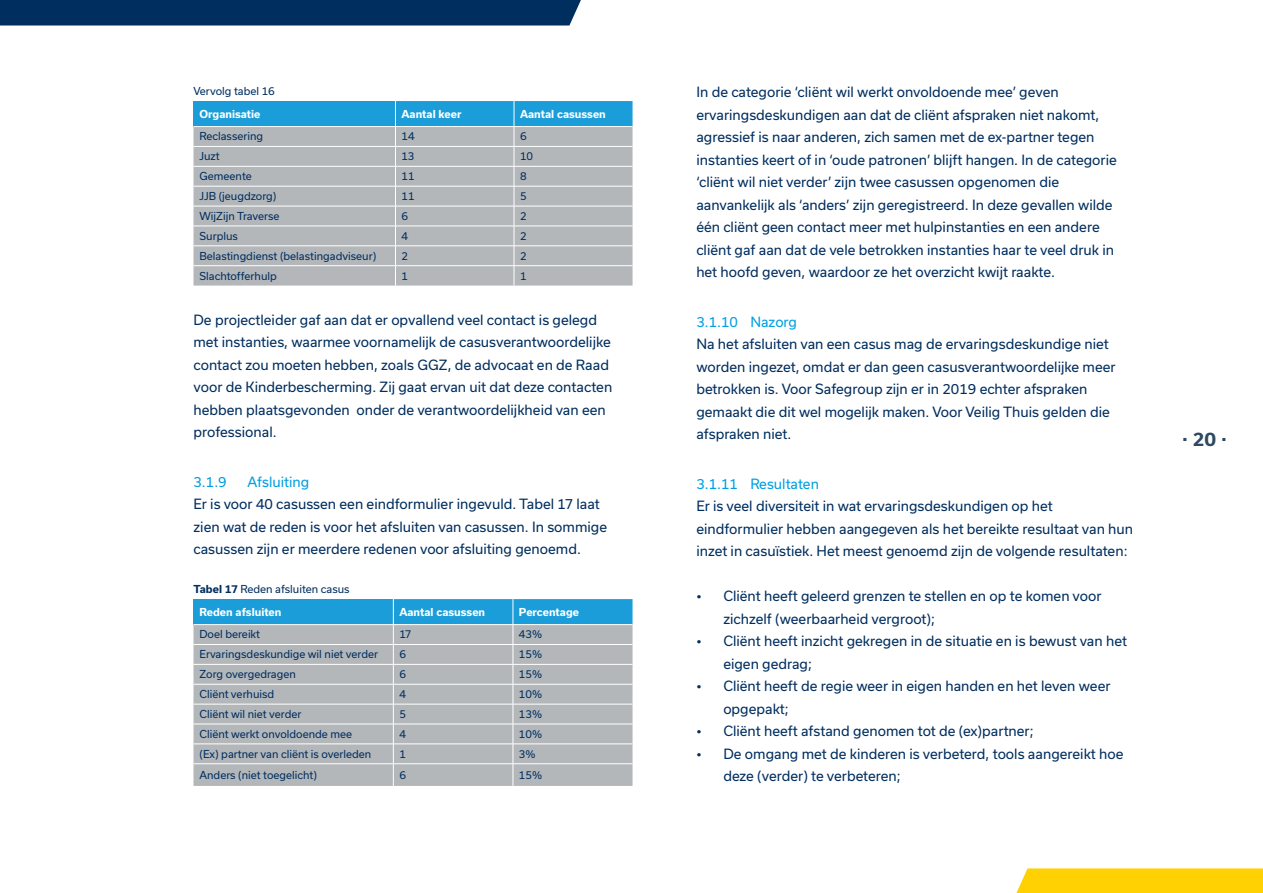
<style>
.page{position:relative;width:1263px;height:893px;background:#fff}
.page>*{position:absolute;margin:0;border:0;box-sizing:border-box;transform-origin:0 0}
.t1{font:700 18px "Usual";color:#2e4a62}
.t2{font:13.5px/22.5px "Usual";color:#002e5f}
.t3{font:13.5px "Usual";color:#009fe3}
.t4{font:10.5px/22.6px "Usual";color:#002e5f}
.t5{font:700 10.5px "Usual";color:#fff}
.s1{font-weight:700}
.s2{font-weight:700;color:#fff}
</style>
<div class="page">
<div style="left:1016px;top:868px;width:247px;height:25px;background:#ffd002"></div>
<div style="left:0;top:0;width:581px;height:26px;background:#002e5f"></div>
<div style="left:193px;top:101px;width:202px;height:26px;background:#1a9dd9"></div>
<div style="left:193px;top:127px;width:202px;height:159px;background:#b4b7ba"></div>
<hr style="left:193px;top:126px;width:202px;height:1px;background:#fff">
<hr style="left:193px;top:146px;width:202px;height:1px;background:#fff">
<hr style="left:193px;top:166px;width:202px;height:1px;background:#fff">
<hr style="left:193px;top:186px;width:202px;height:1px;background:#fff">
<hr style="left:193px;top:206px;width:202px;height:1px;background:#fff">
<hr style="left:193px;top:226px;width:202px;height:1px;background:#fff">
<hr style="left:193px;top:246px;width:202px;height:1px;background:#fff">
<hr style="left:193px;top:265px;width:202px;height:1px;background:#fff">
<svg style="left:395px;top:101px;width:237px;height:185px;background:#a3b7c1"></svg>
<div style="left:193px;top:599px;width:200px;height:26px;background:#1a9dd9"></div>
<div style="left:193px;top:625px;width:200px;height:161px;background:#b4b7ba"></div>
<hr style="left:193px;top:624px;width:200px;height:1px;background:#fff">
<hr style="left:193px;top:644px;width:200px;height:1px;background:#fff">
<hr style="left:193px;top:664px;width:200px;height:1px;background:#fff">
<hr style="left:193px;top:684px;width:200px;height:1px;background:#fff">
<hr style="left:193px;top:704px;width:200px;height:1px;background:#fff">
<hr style="left:193px;top:724px;width:200px;height:1px;background:#fff">
<hr style="left:193px;top:744px;width:200px;height:1px;background:#fff">
<hr style="left:193px;top:763px;width:200px;height:1px;background:#fff">
<svg style="left:393px;top:599px;width:239px;height:187px;background:#a3b7c1"></svg>
<p class="t4" style="left:193px;top:80px;width:83px">Vervolg tabel 16</p>
<p class="t5" style="left:199px;top:108px;width:63px">Organisatie</p>
<p class="t5" style="left:401px;top:108px;width:61px">Aantal keer</p>
<p class="t5" style="left:520px;top:108px;width:87px">Aantal casussen</p>
<p class="t4" style="left:199px;top:125px;width:65px">Reclassering</p>
<p class="t4" style="left:401px;top:125px;width:15px">14</p>
<p class="t4" style="left:520px;top:125px;width:8px">6</p>
<p class="t4" style="left:199px;top:145px;width:22px">Juzt</p>
<p class="t4" style="left:401px;top:145px;width:15px">13</p>
<p class="t4" style="left:520px;top:145px;width:15px">10</p>
<p class="t4" style="left:199px;top:165px;width:54px">Gemeente</p>
<p class="t4" style="left:401px;top:165px;width:15px">11</p>
<p class="t4" style="left:520px;top:165px;width:8px">8</p>
<p class="t4" style="left:199px;top:185px;width:78px">JJB (jeugdzorg)</p>
<p class="t4" style="left:401px;top:185px;width:15px">11</p>
<p class="t4" style="left:520px;top:185px;width:8px">5</p>
<p class="t4" style="left:199px;top:205px;width:82px">WijZijn Traverse</p>
<p class="t4" style="left:401px;top:205px;width:8px">6</p>
<p class="t4" style="left:520px;top:205px;width:8px">2</p>
<p class="t4" style="left:199px;top:225px;width:40px">Surplus</p>
<p class="t4" style="left:401px;top:225px;width:8px">4</p>
<p class="t4" style="left:520px;top:225px;width:8px">2</p>
<p class="t4" style="left:199px;top:244px;width:178px">Belastingdienst (belastingadviseur)</p>
<p class="t4" style="left:401px;top:244px;width:8px">2</p>
<p class="t4" style="left:520px;top:244px;width:8px">2</p>
<p class="t4" style="left:199px;top:264px;width:79px">Slachtofferhulp</p>
<p class="t4" style="left:401px;top:264px;width:8px">1</p>
<p class="t4" style="left:520px;top:264px;width:8px">1</p>
<p class="t2" style="left:193px;top:308px;width:420px">De projectleider gaf aan dat er opvallend veel contact is gelegd met instanties, waarmee voornamelijk de casusverantwoordelijke contact zou moeten hebben, zoals GGZ, de advocaat en de Raad voor de Kinderbescherming. Zij gaat ervan uit dat deze contacten hebben plaatsgevonden onder de verantwoordelijkheid van een professional.</p>
<p class="t3" style="left:193px;top:474px;width:35px">3.1.9</p>
<p class="t3" style="left:247px;top:474px;width:63px">Afsluiting</p>
<p class="t2" style="left:193px;top:493px;width:415px">Er is voor 40 casussen een eindformulier ingevuld. Tabel 17 laat zien wat de reden is voor het afsluiten van casussen. In sommige casussen zijn er meerdere redenen voor afsluiting genoemd.</p>
<p class="t4" style="left:199px;top:578px;width:152px;text-indent:-6px"><span class="s1">Tabel 17</span> Reden afsluiten casus<br><span class="s2">Reden afsluiten</span></p>
<p class="t5" style="left:399px;top:606px;width:87px">Aantal casussen</p>
<p class="t5" style="left:519px;top:606px;width:62px">Percentage</p>
<p class="t4" style="left:199px;top:623px;width:62px">Doel bereikt</p>
<p class="t4" style="left:399px;top:623px;width:14px">17</p>
<p class="t4" style="left:519px;top:623px;width:25px">43%</p>
<p class="t4" style="left:199px;top:643px;width:180px">Ervaringsdeskundige wil niet verder</p>
<p class="t4" style="left:399px;top:643px;width:8px">6</p>
<p class="t4" style="left:519px;top:643px;width:25px">15%</p>
<p class="t4" style="left:199px;top:663px;width:98px">Zorg overgedragen</p>
<p class="t4" style="left:399px;top:663px;width:8px">6</p>
<p class="t4" style="left:519px;top:663px;width:25px">15%</p>
<p class="t4" style="left:199px;top:683px;width:76px">Cliënt verhuisd</p>
<p class="t4" style="left:399px;top:683px;width:8px">4</p>
<p class="t4" style="left:519px;top:683px;width:25px">10%</p>
<p class="t4" style="left:199px;top:703px;width:103px">Cliënt wil niet verder</p>
<p class="t4" style="left:399px;top:703px;width:8px">5</p>
<p class="t4" style="left:519px;top:703px;width:25px">13%</p>
<p class="t4" style="left:199px;top:723px;width:154px">Cliënt werkt onvoldoende mee</p>
<p class="t4" style="left:399px;top:723px;width:8px">4</p>
<p class="t4" style="left:519px;top:723px;width:25px">10%</p>
<p class="t4" style="left:199px;top:742px;width:173px">(Ex) partner van cliënt is overleden</p>
<p class="t4" style="left:399px;top:742px;width:8px">1</p>
<p class="t4" style="left:519px;top:742px;width:18px">3%</p>
<p class="t4" style="left:199px;top:763px;width:119px">Anders (niet toegelicht)</p>
<p class="t4" style="left:399px;top:763px;width:8px">6</p>
<p class="t4" style="left:519px;top:763px;width:25px">15%</p>
<p class="t2" style="left:696px;top:81px;width:422px">In de categorie ‘cliënt wil werkt onvoldoende mee’ geven ervaringsdeskundigen aan dat de cliënt afspraken niet nakomt, agressief is naar anderen, zich samen met de ex-partner tegen instanties keert of in ‘oude patronen’ blijft hangen. In de categorie ‘cliënt wil niet verder’ zijn twee casussen opgenomen die aanvankelijk als ‘anders’ zijn geregistreerd. In deze gevallen wilde één cliënt geen contact meer met hulpinstanties en een andere cliënt gaf aan dat de vele betrokken instanties haar te veel druk in het hoofd geven, waardoor ze het overzicht kwijt raakte.</p>
<p class="t3" style="left:696px;top:314px;width:102px">3.1.10 Nazorg</p>
<p class="t2" style="left:696px;top:333px;width:421px">Na het afsluiten van een casus mag de ervaringsdeskundige niet worden ingezet, omdat er dan geen casusverantwoordelijke meer betrokken is. Voor Safegroup zijn er in 2019 echter afspraken gemaakt die dit wel mogelijk maken. Voor Veilig Thuis gelden die afspraken niet.</p>
<p class="t3" style="left:696px;top:476px;width:124px">3.1.11 Resultaten</p>
<p class="t2" style="left:696px;top:495px;width:438px">Er is veel diversiteit in wat ervaringsdeskundigen op het eindformulier hebben aangegeven als het bereikte resultaat van hun inzet in casuïstiek. Het meest genoemd zijn de volgende resultaten:</p>
<p class="t2" style="left:723px;top:585px;width:380px;text-indent:-27px">• Cliënt heeft geleerd grenzen te stellen en op te komen voor zichzelf (weerbaarheid vergroot);</p>
<p class="t2" style="left:723px;top:630px;width:405px;text-indent:-27px">• Cliënt heeft inzicht gekregen in de situatie en is bewust van het eigen gedrag;</p>
<p class="t2" style="left:723px;top:675px;width:389px;text-indent:-27px">• Cliënt heeft de regie weer in eigen handen en het leven weer opgepakt;</p>
<p class="t2" style="left:696px;top:720px;width:339px">• Cliënt heeft afstand genomen tot de (ex)partner;</p>
<p class="t2" style="left:723px;top:743px;width:402px;text-indent:-27px">• De omgang met de kinderen is verbeterd, tools aangereikt hoe deze (verder) te verbeteren;</p>
<h1 class="t1" style="left:1182px;top:426px;width:46px">. 20 .</h1>
</div>
